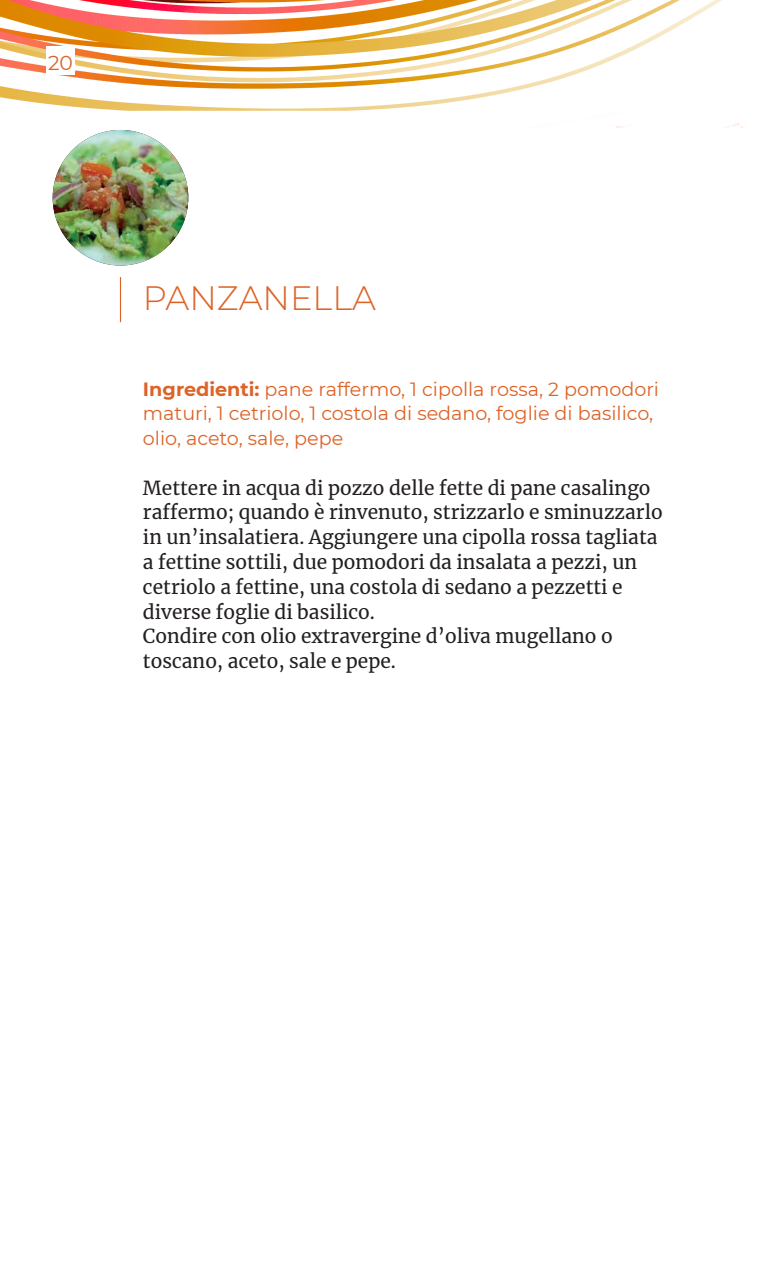
<style>
.page{position:relative;width:766px;height:1276px;background:#fff}
.page>*{position:absolute;margin:0;border:0;box-sizing:border-box;transform-origin:0 0}
.t1{font:300 33.75px "Montserrat";color:#dd6327}
.t2{font:20.25px "Montserrat";color:#dd6327}
.t3{font:19.12px/24.8px "Merriweather";color:#231f20}
.t4{font:19.12px/24.8px "Montserrat";color:#dd6327}
.s1{font-weight:700}
</style>
<div class="page">
<img style="left:0;top:0;width:744px;height:128px">
<div style="left:46px;top:46px;width:29px;height:29px;background:#fff"></div>
<img style="left:53px;top:130px;width:135px;height:135px;border-radius:68px">
<hr style="left:120px;top:277px;width:1px;height:45px;background:#dd6327">
<p class="t2" style="left:48px;top:49px;width:30px">20<sub>20</sub></p>
<p class="t1" style="left:143px;top:275px;width:234px">PANZANELLA</p>
<p class="t4" style="left:143px;top:376px;width:517px"><span class="s1">Ingredienti:</span> pane raffermo, 1 cipolla rossa, 2 pomodori maturi, 1 cetriolo, 1 costola di sedano, foglie di basilico, olio, aceto, sale, pepe</p>
<p class="t3" style="left:143px;top:475px;width:521px">Mettere in acqua di pozzo delle fette di pane casalingo raffermo; quando è rinvenuto, strizzarlo e sminuzzarlo in un’insalatiera. Aggiungere una cipolla rossa tagliata a fettine sottili, due pomodori da insalata a pezzi, un cetriolo a fettine, una costola di sedano a pezzetti e diverse foglie di basilico.</p>
<p class="t3" style="left:143px;top:623px;width:471px">Condire con olio extravergine d’oliva mugellano o toscano, aceto, sale e pepe.</p>
</div>
